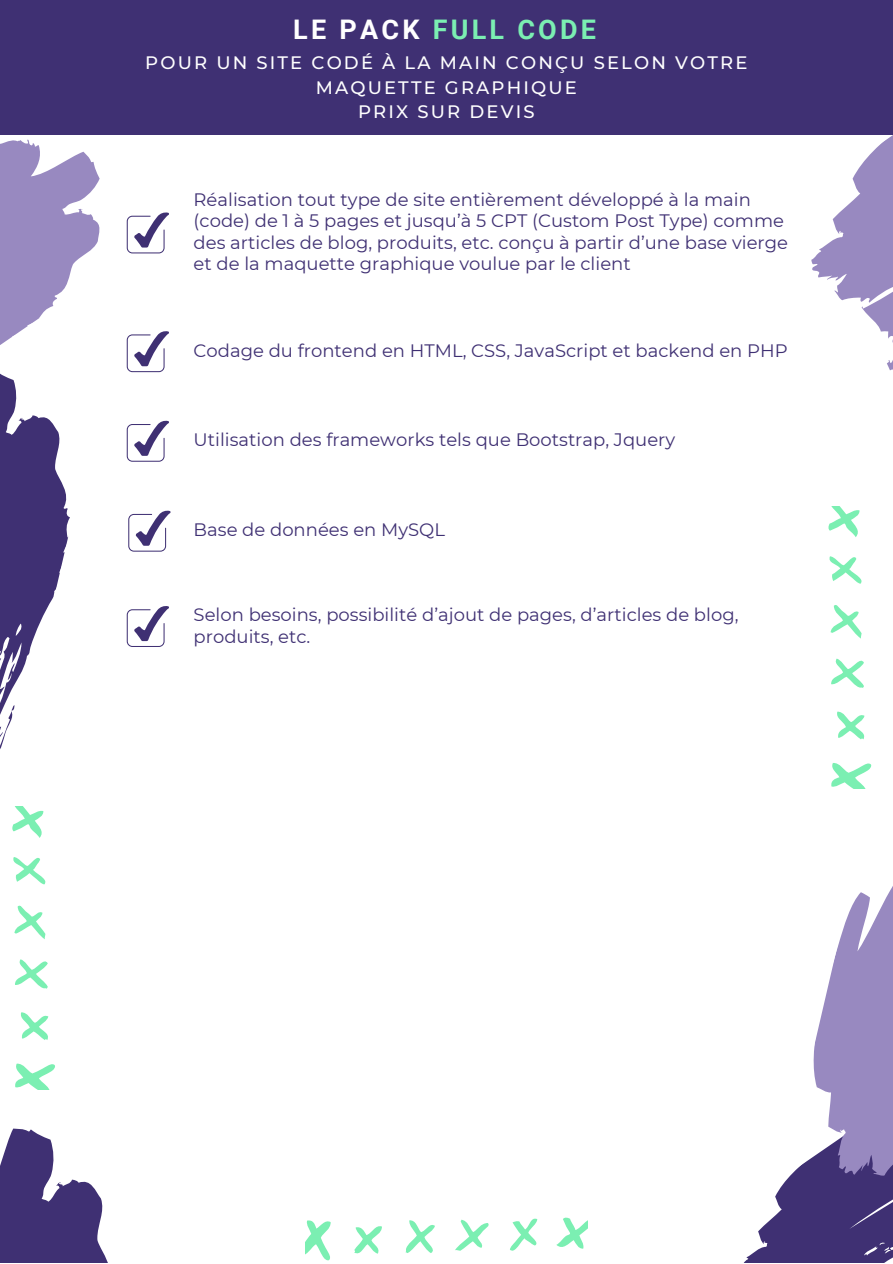
<style>
.page{position:relative;width:893px;height:1264px;background:#fff}
.page>*{position:absolute;margin:0;border:0;box-sizing:border-box;transform-origin:0 0}
.t1{font:700 27px "Roboto";letter-spacing:.12em;color:#7befb2}
.t2{font:18px/21.3px "Montserrat";color:#3f3073}
.t3{font:500 18px/24.8px "Montserrat";letter-spacing:.12em;color:#fff;text-align:center}
.s1{color:#fff}
</style>
<div class="page">
<svg style="left:0;top:134px;width:150px;height:324px"></svg>
<svg style="left:0;top:331px;width:101px;height:476px"></svg>
<svg style="left:0;top:703px;width:17px;height:53px"></svg>
<div style="left:0;top:0;width:892px;height:134px;background:#3f3073"></div>
<svg style="left:12px;top:807px;width:32px;height:31px"></svg>
<svg style="left:13px;top:857px;width:33px;height:27px"></svg>
<svg style="left:14px;top:905px;width:31px;height:34px"></svg>
<svg style="left:15px;top:959px;width:33px;height:30px"></svg>
<svg style="left:21px;top:1012px;width:28px;height:28px"></svg>
<svg style="left:828px;top:506px;width:32px;height:31px"></svg>
<svg style="left:829px;top:556px;width:32px;height:27px"></svg>
<svg style="left:830px;top:605px;width:31px;height:33px"></svg>
<svg style="left:831px;top:658px;width:32px;height:30px"></svg>
<svg style="left:744px;top:763px;width:148px;height:499px"></svg>
<svg style="left:837px;top:711px;width:28px;height:28px"></svg>
<svg style="left:127px;top:212px;width:42px;height:41px"></svg>
<svg style="left:127px;top:330px;width:42px;height:42px"></svg>
<svg style="left:127px;top:420px;width:42px;height:42px"></svg>
<svg style="left:128px;top:510px;width:43px;height:41px"></svg>
<svg style="left:127px;top:606px;width:42px;height:41px"></svg>
<svg style="left:774px;top:134px;width:118px;height:237px"></svg>
<svg style="left:0;top:1063px;width:108px;height:199px"></svg>
<svg style="left:556px;top:1217px;width:31px;height:32px"></svg>
<svg style="left:510px;top:1218px;width:27px;height:32px"></svg>
<svg style="left:455px;top:1219px;width:34px;height:31px"></svg>
<svg style="left:405px;top:1220px;width:30px;height:32px"></svg>
<svg style="left:305px;top:1220px;width:26px;height:40px"></svg>
<svg style="left:354px;top:1226px;width:28px;height:28px"></svg>
<h1 class="t1" style="left:293px;top:14px;width:304px"><span class="s1">LE PACK</span> FULL CODE</h1>
<p class="t3" style="left:145px;top:50px;width:603px">POUR UN SITE CODÉ À LA MAIN CONÇU SELON VOTRE<br>MAQUETTE GRAPHIQUE<br>PRIX SUR DEVIS</p>
<p class="t2" style="left:194px;top:189px;width:596px">Réalisation tout type de site entièrement développé à la main (code) de 1 à 5 pages et jusqu’à 5 CPT (Custom Post Type) comme des articles de blog, produits, etc. conçu à partir d’une base vierge et de la maquette graphique voulue par le client</p>
<p class="t2" style="left:194px;top:339px;width:595px">Codage du frontend en HTML, CSS, JavaScript et backend en PHP</p>
<p class="t2" style="left:194px;top:429px;width:483px">Utilisation des frameworks tels que Bootstrap, Jquery</p>
<p class="t2" style="left:194px;top:519px;width:253px">Base de données en MySQL</p>
<p class="t2" style="left:194px;top:604px;width:546px">Selon besoins, possibilité d’ajout de pages, d’articles de blog, produits, etc.</p>
</div>
